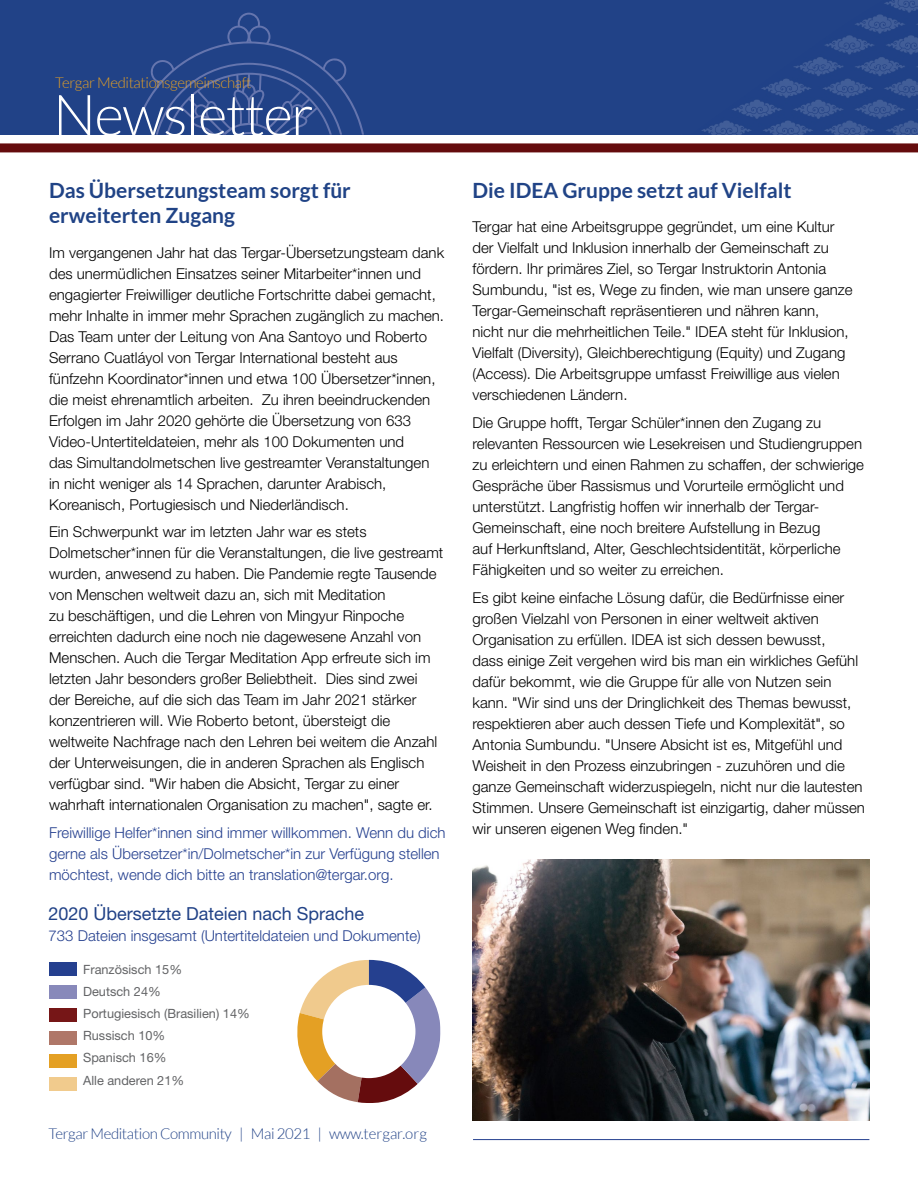
<style>
.page{position:relative;width:918px;height:1188px;background:#fff}
.page>*{position:absolute;margin:0;border:0;box-sizing:border-box;transform-origin:0 0}
.t1{font:300 57px "Lato";letter-spacing:-.025em;color:#fff}
.t2{font:700 21px/25.2px "Lato";color:#204386}
.t3{font:18px "Helvetica Neue LT Std";color:#214287}
.t4{font:300 15px/21px "Helvetica Neue LT Std";color:#000}
.t5{font:300 15px/21px "Helvetica Neue LT Std";color:#25408f}
.t6{font:300 15px "Lato";letter-spacing:-.025em;color:#214287}
.t7{font:300 15px "Lato";letter-spacing:-.025em;color:#e4a025}
.t8{font:12.75px/22px "Helvetica Neue LT Std";color:#636466}
</style>
<div class="page">
<div style="left:0;top:0;width:918px;height:135px;background:#214287"></div>
<hr style="left:473px;top:1139px;width:396px;height:1px;background:#25408f">
<div style="left:49px;top:962px;width:27px;height:14px;background:#25408f"></div>
<div style="left:49px;top:985px;width:27px;height:14px;background:#8889ba"></div>
<div style="left:49px;top:1008px;width:27px;height:14px;background:#761617"></div>
<div style="left:49px;top:1031px;width:27px;height:14px;background:#af7768"></div>
<div style="left:49px;top:1055px;width:27px;height:13px;background:#e4a024"></div>
<div style="left:49px;top:1078px;width:27px;height:13px;background:#f1cb8d"></div>
<svg style="left:297px;top:960px;width:144px;height:143px"></svg>
<div style="left:322px;top:985px;width:93px;height:93px;background:#fff;border-radius:50%"></div>
<img style="left:473px;top:860px;width:396px;height:261px">
<img style="left:711px;top:0;width:207px;height:135px">
<svg style="left:702px;top:0;width:182px;height:134px"></svg>
<svg style="left:134px;top:13px;width:230px;height:122px"></svg>
<div style="left:0;top:143px;width:918px;height:9px;background:#650c0d"></div>
<p class="t7" style="left:55px;top:75px;width:198px">Tergar Meditationsgemeinschaft</p>
<h1 class="t1" style="left:53px;top:85px;width:262px">Newsletter</h1>
<h2 class="t2" style="left:49px;top:177px;width:303px">Das Übersetzungsteam sorgt für erweiterten Zugang</h2>
<p class="t4" style="left:49px;top:241px;width:397px">Im vergangenen Jahr hat das Tergar-Übersetzungsteam dank des unermüdlichen Einsatzes seiner Mitarbeiter*innen und engagierter Freiwilliger deutliche Fortschritte dabei gemacht, mehr Inhalte in immer mehr Sprachen zugänglich zu machen.<br>Das Team unter der Leitung von Ana Santoyo und Roberto Serrano Cuatláyol von Tergar International besteht aus fünfzehn Koordinator*innen und etwa 100 Übersetzer*innen, die meist ehrenamtlich arbeiten. Zu ihren beeindruckenden Erfolgen im Jahr 2020 gehörte die Übersetzung von 633<br>Video-Untertiteldateien, mehr als 100 Dokumenten und<br>das Simultandolmetschen live gestreamter Veranstaltungen<br>in nicht weniger als 14 Sprachen, darunter Arabisch, Koreanisch, Portugiesisch und Niederländisch.</p>
<p class="t4" style="left:49px;top:521px;width:396px">Ein Schwerpunkt war im letzten Jahr war es stets Dolmetscher*innen für die Veranstaltungen, die live gestreamt wurden, anwesend zu haben. Die Pandemie regte Tausende von Menschen weltweit dazu an, sich mit Meditation<br>zu beschäftigen, und die Lehren von Mingyur Rinpoche erreichten dadurch eine noch nie dagewesene Anzahl von Menschen. Auch die Tergar Meditation App erfreute sich im letzten Jahr besonders großer Beliebtheit. Dies sind zwei<br>der Bereiche, auf die sich das Team im Jahr 2021 stärker konzentrieren will. Wie Roberto betont, übersteigt die weltweite Nachfrage nach den Lehren bei weitem die Anzahl der Unterweisungen, die in anderen Sprachen als Englisch verfügbar sind. "Wir haben die Absicht, Tergar zu einer wahrhaft internationalen Organisation zu machen", sagte er.</p>
<p class="t5" style="left:49px;top:822px;width:398px">Freiwillige Helfer*innen sind immer willkommen. Wenn du dich gerne als Übersetzer*in/Dolmetscher*in zur Verfügung stellen möchtest, wende dich bitte an translation@tergar.org.</p>
<p class="t3" style="left:49px;top:903px;width:317px">2020 Übersetzte Dateien nach Sprache</p>
<p class="t5" style="left:49px;top:925px;width:374px">733 Dateien insgesamt (Untertiteldateien und Dokumente)</p>
<p class="t8" style="left:83px;top:959px;width:168px">Französisch 15%<br>Deutsch 24%<br>Portugiesisch (Brasilien) 14%<br>Russisch 10%<br>Spanisch 16%<br>Alle anderen 21%</p>
<p class="t6" style="left:49px;top:1126px;width:380px">Tergar Meditation Community | Mai 2021 | www.tergar.org</p>
<h2 class="t2" style="left:472px;top:177px;width:321px">Die IDEA Gruppe setzt auf Vielfalt</h2>
<p class="t4" style="left:472px;top:216px;width:382px">Tergar hat eine Arbeitsgruppe gegründet, um eine Kultur der Vielfalt und Inklusion innerhalb der Gemeinschaft zu fördern. Ihr primäres Ziel, so Tergar Instruktorin Antonia Sumbundu, "ist es, Wege zu finden, wie man unsere ganze Tergar-Gemeinschaft repräsentieren und nähren kann, nicht nur die mehrheitlichen Teile." IDEA steht für Inklusion, Vielfalt (Diversity), Gleichberechtigung (Equity) und Zugang (Access). Die Arbeitsgruppe umfasst Freiwillige aus vielen verschiedenen Ländern.</p>
<p class="t4" style="left:472px;top:412px;width:393px">Die Gruppe hofft, Tergar Schüler*innen den Zugang zu relevanten Ressourcen wie Lesekreisen und Studiengruppen zu erleichtern und einen Rahmen zu schaffen, der schwierige Gespräche über Rassismus und Vorurteile ermöglicht und unterstützt. Langfristig hoffen wir innerhalb der Tergar-Gemeinschaft, eine noch breitere Aufstellung in Bezug<br>auf Herkunftsland, Alter, Geschlechtsidentität, körperliche Fähigkeiten und so weiter zu erreichen.</p>
<p class="t4" style="left:472px;top:587px;width:394px">Es gibt keine einfache Lösung dafür, die Bedürfnisse einer großen Vielzahl von Personen in einer weltweit aktiven Organisation zu erfüllen. IDEA ist sich dessen bewusst,<br>dass einige Zeit vergehen wird bis man ein wirkliches Gefühl dafür bekommt, wie die Gruppe für alle von Nutzen sein kann. "Wir sind uns der Dringlichkeit des Themas bewusst, respektieren aber auch dessen Tiefe und Komplexität", so Antonia Sumbundu. "Unsere Absicht ist es, Mitgefühl und Weisheit in den Prozess einzubringen - zuzuhören und die ganze Gemeinschaft widerzuspiegeln, nicht nur die lautesten Stimmen. Unsere Gemeinschaft ist einzigartig, daher müssen wir unseren eigenen Weg finden."</p>
</div>
